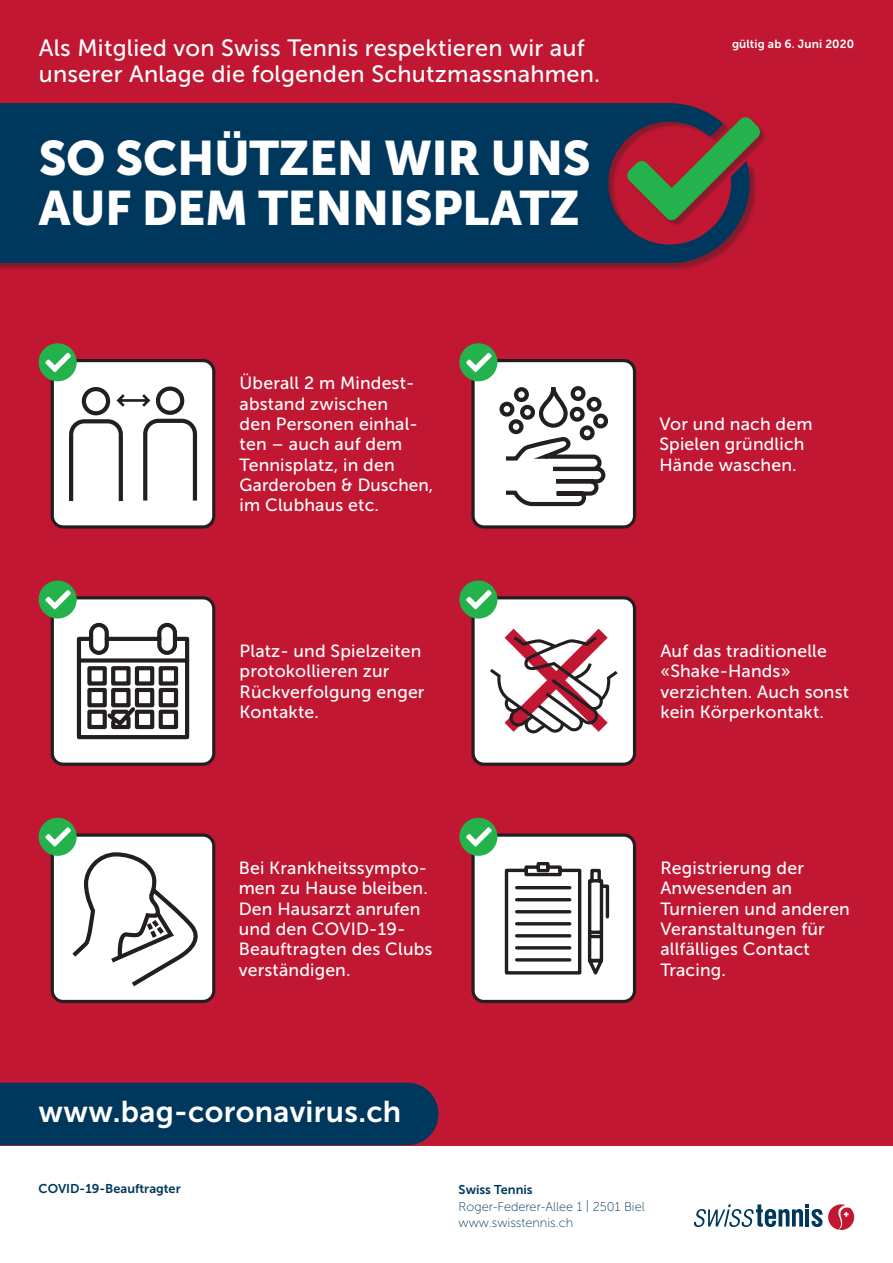
<style>
.page{position:relative;width:893px;height:1263px;background:#fff}
.page>*{position:absolute;margin:0;border:0;box-sizing:border-box;transform-origin:0 0}
.t1{font:48.15px/50.2px "Museo Sans 900";letter-spacing:-.01em;color:#fff}
.t2{font:30px "Museo Sans 700";letter-spacing:.01em;color:#fff}
.t3{font:23.55px "Museo Sans 500";letter-spacing:.01em;color:#fff}
.t4{font:17.7px/20.2px "Museo Sans 500";letter-spacing:.01em;color:#fff}
.t5{font:12.75px "Museo Sans 100";color:#00375c}
.t6{font:12.75px "Museo Sans 700";color:#00375c}
.t7{font:11.7px "Museo Sans 700";letter-spacing:.01em;color:#fff}
</style>
<div class="page">
<div style="left:0;top:0;width:893px;height:1145px;background:#c11732"></div>
<div style="left:0;top:104px;width:757px;height:166px;background:#231f20;opacity:.35"></div>
<div style="left:0;top:103px;width:750px;height:160px;background:#00375c"></div>
<div style="left:628px;top:118px;width:139px;height:109px;background:#231f20;opacity:.35"></div>
<svg style="left:627px;top:117px;width:134px;height:103px"></svg>
<div style="left:0;top:1083px;width:438px;height:62px;background:#00375c"></div>
<div style="left:52px;top:361px;width:162px;height:166px;background:#fff;border-radius:11px"></div>
<div style="left:51px;top:359px;width:164px;height:169px;border:3px solid #231f20;border-radius:11px"></div>
<div style="left:39px;top:343px;width:38px;height:38px;background:#23b24b;border-radius:50%"></div>
<svg style="left:45px;top:353px;width:26px;height:19px"></svg>
<svg style="left:69px;top:386px;width:129px;height:115px"></svg>
<div style="left:473px;top:361px;width:161px;height:166px;background:#fff;border-radius:11px"></div>
<div style="left:471px;top:359px;width:165px;height:169px;border:3px solid #231f20;border-radius:11px"></div>
<svg style="left:499px;top:386px;width:110px;height:121px"></svg>
<div style="left:459px;top:343px;width:38px;height:38px;background:#23b24b;border-radius:50%"></div>
<svg style="left:466px;top:353px;width:26px;height:19px"></svg>
<svg style="left:694px;top:1204px;width:161px;height:26px"></svg>
<div style="left:52px;top:598px;width:162px;height:166px;background:#fff;border-radius:11px"></div>
<div style="left:51px;top:596px;width:164px;height:170px;border:3px solid #231f20;border-radius:11px"></div>
<div style="left:39px;top:581px;width:38px;height:37px;background:#23b24b;border-radius:50%"></div>
<svg style="left:45px;top:590px;width:26px;height:19px"></svg>
<svg style="left:76px;top:622px;width:114px;height:118px"></svg>
<div style="left:473px;top:598px;width:161px;height:166px;background:#fff;border-radius:11px"></div>
<div style="left:471px;top:596px;width:165px;height:170px;border:3px solid #231f20;border-radius:11px"></div>
<div style="left:459px;top:581px;width:38px;height:37px;background:#23b24b;border-radius:50%"></div>
<svg style="left:466px;top:590px;width:26px;height:19px"></svg>
<svg style="left:490px;top:628px;width:128px;height:106px"></svg>
<div style="left:52px;top:835px;width:162px;height:166px;background:#fff;border-radius:11px"></div>
<div style="left:51px;top:833px;width:164px;height:170px;border:3px solid #231f20;border-radius:11px"></div>
<div style="left:39px;top:818px;width:38px;height:38px;background:#23b24b;border-radius:50%"></div>
<svg style="left:45px;top:827px;width:156px;height:162px"></svg>
<div style="left:473px;top:835px;width:161px;height:166px;background:#fff;border-radius:11px"></div>
<div style="left:471px;top:833px;width:165px;height:170px;border:3px solid #231f20;border-radius:11px"></div>
<div style="left:459px;top:818px;width:38px;height:38px;background:#23b24b;border-radius:50%"></div>
<svg style="left:466px;top:827px;width:26px;height:19px"></svg>
<svg style="left:504px;top:862px;width:106px;height:113px"></svg>
<p class="t3" style="left:39px;top:35px;width:547px">Als Mitglied von Swiss Tennis respektieren wir auf</p>
<p class="t3" style="left:39px;top:61px;width:563px">unserer Anlage die folgenden Schutzmassnahmen.</p>
<p class="t1" style="left:39px;top:133px;width:553px">SO SCHÜTZEN WIR UNS<br>AUF DEM TENNISPLATZ</p>
<p class="t7" style="left:732px;top:37px;width:124px">gültig ab 6. Juni 2020</p>
<p class="t4" style="left:240px;top:373px;width:195px">Überall 2 m Mindest&shy;abstand zwischen<br>den Personen einhal&shy;ten – auch auf dem<br>Tennisplatz, in den<br>Garderoben &amp; Duschen, im Clubhaus etc.</p>
<p class="t4" style="left:240px;top:641px;width:183px">Platz- und Spielzeiten protokollieren zur</p>
<p class="t4" style="left:240px;top:682px;width:186px">Rückverfolgung enger<br>Kontakte.</p>
<p class="t4" style="left:659px;top:414px;width:155px">Vor und nach dem<br>Spielen gründlich</p>
<p class="t4" style="left:659px;top:454px;width:139px">Hände waschen.</p>
<p class="t4" style="left:660px;top:641px;width:168px">Auf das traditionelle «Shake-Hands»</p>
<p class="t4" style="left:660px;top:682px;width:190px">verzichten. Auch sonst kein Körperkontakt.</p>
<p class="t4" style="left:239px;top:858px;width:191px">Bei Krankheitssympto&shy;men zu Hause bleiben.<br>Den Hausarzt anrufen und den COVID-19-</p>
<p class="t4" style="left:239px;top:939px;width:195px">Beauftragten des Clubs verständigen.</p>
<p class="t4" style="left:660px;top:858px;width:145px">Registrierung der</p>
<p class="t4" style="left:660px;top:878px;width:133px">Anwesenden an</p>
<p class="t4" style="left:660px;top:898px;width:191px">Turnieren und anderen<br>Veranstaltungen für allfälliges Contact</p>
<p class="t4" style="left:660px;top:959px;width:67px">Tracing.</p>
<p class="t2" style="left:39px;top:1095px;width:364px">www.bag-coronavirus.ch</p>
<p class="t6" style="left:39px;top:1181px;width:144px">COVID-19-Beauftragter</p>
<p class="t6" style="left:459px;top:1183px;width:76px">Swiss Tennis</p>
<p class="t5" style="left:459px;top:1199px;width:188px">Roger-Federer-Allee 1 | 2501 Biel</p>
<p class="t5" style="left:459px;top:1216px;width:116px">www.swisstennis.ch</p>
</div>
